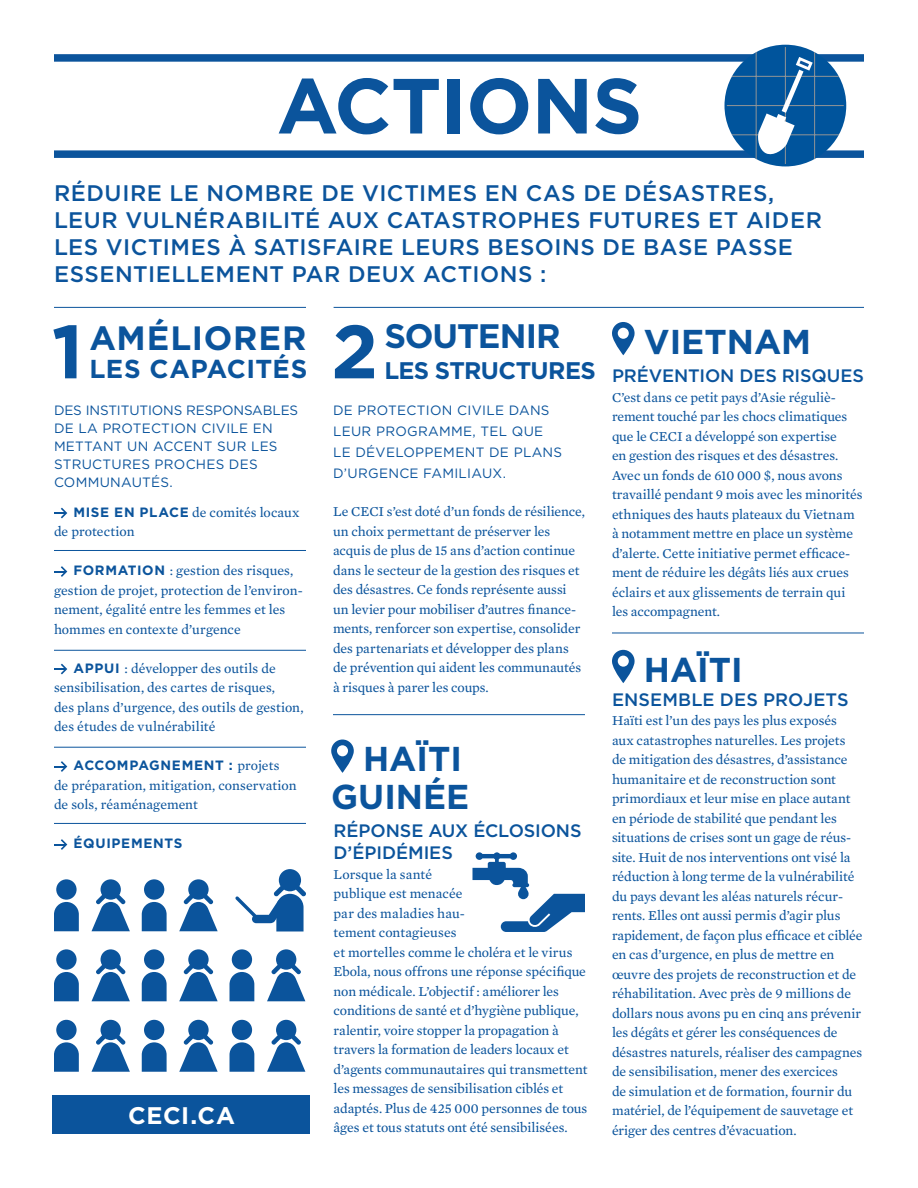
<style>
.page{position:relative;width:918px;height:1188px;background:#fff}
.page>*{position:absolute;margin:0;border:0;box-sizing:border-box;transform-origin:0 0}
.t1{font:700 78px "Gotham";letter-spacing:-.01em;color:#0b549c}
.t2{font:700 75.45px "Gotham";color:#0b549c}
.t3{font:700 34.5px/37.5px "Gotham";color:#0b549c;text-align:right}
.t4{font:700 33.9px "Gotham";letter-spacing:-.03em;color:#0b549c}
.t5{font:700 33.75px "Gotham";letter-spacing:.025em;color:#0b549c}
.t6{font:700 25.95px "Gotham";letter-spacing:.015em;color:#0b549c}
.t7{font:700 24px "Gotham";letter-spacing:-.025em;color:#0b549c}
.texte_courant{font:700 24px "Gotham";letter-spacing:.025em;color:#fff}
.texte_courant-2{font:500 22.5px/27px "Gotham";letter-spacing:.025em;color:#0b549c}
.texte_courant-3{font:500 18px/22.5px "Gotham";letter-spacing:-.005em;color:#0b549c}
.texte_courant-4{font:13.8px/19.5px "Mercury Text G2 Roman";letter-spacing:-.005em;color:#0b549c}
.t8{font:13.5px/18px "Gotham";letter-spacing:.02em;color:#0b549c}
.texte_courant-5{font:700 13.5px "Gotham";letter-spacing:.05em;color:#0b549c}
.s1{font-family:"Gotham";font-weight:700;font-size:13.5px}
.s2{font-size:14.25px}
.s3{font-family:"Mercury Text G2 Roman";font-weight:400;font-size:13.8px}
</style>
<div class="page">
<svg style="left:54px;top:879px;width:25px;height:52px"></svg>
<svg style="left:142px;top:879px;width:25px;height:52px"></svg>
<svg style="left:92px;top:879px;width:38px;height:52px"></svg>
<svg style="left:179px;top:879px;width:39px;height:52px"></svg>
<svg style="left:54px;top:949px;width:25px;height:52px"></svg>
<svg style="left:142px;top:949px;width:25px;height:52px"></svg>
<svg style="left:230px;top:949px;width:24px;height:52px"></svg>
<svg style="left:92px;top:949px;width:38px;height:52px"></svg>
<svg style="left:179px;top:949px;width:39px;height:52px"></svg>
<svg style="left:267px;top:949px;width:38px;height:52px"></svg>
<svg style="left:54px;top:1020px;width:25px;height:52px"></svg>
<svg style="left:142px;top:1020px;width:25px;height:52px"></svg>
<svg style="left:230px;top:1020px;width:24px;height:52px"></svg>
<svg style="left:92px;top:1020px;width:38px;height:52px"></svg>
<svg style="left:179px;top:1020px;width:39px;height:52px"></svg>
<svg style="left:267px;top:1020px;width:38px;height:52px"></svg>
<div style="left:54px;top:150px;width:810px;height:8px;background:#0b549c"></div>
<div style="left:54px;top:54px;width:810px;height:8px;background:#0b549c"></div>
<svg style="left:54px;top:508px;width:13px;height:10px"></svg>
<svg style="left:54px;top:566px;width:13px;height:11px"></svg>
<svg style="left:54px;top:664px;width:13px;height:10px"></svg>
<svg style="left:54px;top:761px;width:13px;height:11px"></svg>
<svg style="left:54px;top:839px;width:13px;height:11px"></svg>
<svg style="left:612px;top:322px;width:23px;height:33px"></svg>
<hr style="left:54px;top:307px;width:252px;height:1px;background:#0b549c">
<hr style="left:334px;top:307px;width:530px;height:1px;background:#0b549c">
<hr style="left:54px;top:650px;width:252px;height:1px;background:#0b549c">
<hr style="left:54px;top:550px;width:252px;height:1px;background:#0b549c">
<hr style="left:54px;top:747px;width:252px;height:1px;background:#0b549c">
<hr style="left:54px;top:823px;width:252px;height:1px;background:#0b549c">
<hr style="left:333px;top:714px;width:252px;height:1px;background:#0b549c">
<hr style="left:612px;top:633px;width:252px;height:1px;background:#0b549c">
<svg style="left:331px;top:740px;width:23px;height:33px"></svg>
<svg style="left:612px;top:650px;width:23px;height:33px"></svg>
<svg style="left:727px;top:47px;width:117px;height:117px"></svg>
<div style="left:52px;top:1095px;width:258px;height:39px;background:#0b549c"></div>
<svg style="left:472px;top:852px;width:113px;height:80px"></svg>
<svg style="left:235px;top:869px;width:71px;height:62px"></svg>
<p class="t1" style="left:277px;top:61px;width:367px">ACTIONS</p>
<p class="texte_courant-2" style="left:54px;top:179px;width:770px">RÉDUIRE LE NOMBRE DE VICTIMES EN CAS DE DÉSASTRES, LEUR VULNÉRABILITÉ AUX CATASTROPHES FUTURES ET AIDER LES VICTIMES À SATISFAIRE LEURS BESOINS DE BASE PASSE ESSENTIELLEMENT PAR DEUX ACTIONS :</p>
<p class="t5" style="left:89px;top:318px;width:219px">AMÉLIORER</p>
<p class="t6" style="left:89px;top:354px;width:219px">LES CAPACITÉS</p>
<p class="t4" style="left:384px;top:316px;width:178px">SOUTENIR</p>
<p class="t7" style="left:384px;top:357px;width:213px">LES STRUCTURES</p>
<p class="t2" style="left:52px;top:308px;width:33px">1</p>
<p class="t2" style="left:331px;top:308px;width:48px">2</p>
<p class="t8" style="left:54px;top:401px;width:246px">DES INSTITUTIONS RESPONSABLES<br>DE LA PROTECTION CIVILE EN<br>METTANT UN ACCENT SUR LES<br>STRUCTURES PROCHES DES<br>COMMUNAUTÉS.</p>
<p class="t8" style="left:333px;top:399px;width:231px;line-height:21px">DE PROTECTION CIVILE DANS<br>LEUR PROGRAMME, TEL QUE<br>LE DÉVELOPPEMENT DE PLANS<br>D’URGENCE FAMILIAUX.</p>
<p class="texte_courant-4" style="left:54px;top:503px;width:247px;text-indent:19px"><span class="s1">MISE EN PLACE</span> de comités locaux de protection</p>
<p class="texte_courant-4" style="left:54px;top:561px;width:250px;text-indent:20px"><span class="s1">FORMATION</span> : gestion des risques, gestion de projet, protection de l’environ&shy;nement, égalité entre les femmes et les hommes en contexte d’urgence</p>
<p class="texte_courant-4" style="left:54px;top:659px;width:251px;text-indent:20px"><span class="s1">APPUI</span> <span class="s2">:</span> développer des outils de sensibilisation, des cartes de risques,<br>des plans d’urgence, des outils de gestion, des études de vulnérabilité</p>
<p class="texte_courant-5" style="left:74px;top:758px;width:207px">ACCOMPAGNEMENT : <span class="s3">projets</span></p>
<p class="texte_courant-4" style="left:54px;top:776px;width:244px">de préparation, mitigation, conservation de sols, réaménagement</p>
<p class="texte_courant-5" style="left:74px;top:836px;width:110px">ÉQUIPEMENTS</p>
<p class="texte_courant-4" style="left:333px;top:502px;width:253px">Le CECI s’est doté d’un fonds de résilience, un choix permettant de préserver les acquis de plus de 15 ans d’action continue dans le secteur de la gestion des risques et des désastres. Ce fonds représente aussi un levier pour mobiliser d’autres finance&shy;ments, renforcer son expertise, consolider des partenariats et développer des plans de prévention qui aident les communautés à risques à parer les coups.</p>
<p class="t3" style="left:331px;top:740px;width:140px">HAÏTI<br>GUINÉE</p>
<p class="texte_courant-3" style="left:334px;top:819px;width:250px">RÉPONSE AUX ÉCLOSIONS<br>D’ÉPIDÉMIES</p>
<p class="texte_courant-4" style="left:334px;top:864px;width:255px">Lorsque la santé<br>publique est menacée<br>par des maladies hau-<br>tement contagieuses<br>et mortelles comme le choléra et le virus Ebola, nous offrons une réponse spécifique non médicale. L’objectif : améliorer les conditions de santé et d’hygiène publique, ralentir, voire stopper la propagation à travers la formation de leaders locaux et d’agents communautaires qui transmettent les messages de sensibilisation ciblés et adaptés. Plus de 425 000 personnes de tous</p>
<p class="texte_courant" style="left:128px;top:1102px;width:108px">CECI.CA</p>
<p class="texte_courant-4" style="left:334px;top:1118px;width:236px">âges et tous statuts ont été sensibilisées.</p>
<p class="t3" style="left:644px;top:322px;width:169px">VIETNAM</p>
<p class="texte_courant-3" style="left:612px;top:364px;width:254px">PRÉVENTION DES RISQUES</p>
<p class="texte_courant-4" style="left:612px;top:387px;width:252px">C’est dans ce petit pays d’Asie réguliè&shy;rement touché par les chocs climatiques que le CECI a développé son expertise<br>en gestion des risques et des désastres.<br>Avec un fonds de 610 000 $, nous avons travaillé pendant 9 mois avec les minorités ethniques des hauts plateaux du Vietnam à notamment mettre en place un système d’alerte. Cette initiative permet efficace&shy;ment de réduire les dégâts liés aux crues éclairs et aux glissements de terrain qui les accompagnent.</p>
<p class="t3" style="left:644px;top:650px;width:101px">HAÏTI</p>
<p class="texte_courant-3" style="left:612px;top:688px;width:238px">ENSEMBLE DES PROJETS</p>
<p class="texte_courant-4" style="left:612px;top:711px;width:252px">Haïti est l’un des pays les plus exposés<br>aux catastrophes naturelles. Les projets de mitigation des désastres, d’assistance humanitaire et de reconstruction sont primordiaux et leur mise en place autant en période de stabilité que pendant les situations de crises sont un gage de réus&shy;site. Huit de nos interventions ont visé la réduction à long terme de la vulnérabilité du pays devant les aléas naturels récur&shy;rents. Elles ont aussi permis d’agir plus rapidement, de façon plus efficace et ciblée en cas d’urgence, en plus de mettre en œuvre des projets de reconstruction et de réhabilitation. Avec près de 9 millions de dollars nous avons pu en cinq ans prévenir les dégâts et gérer les conséquences de désastres naturels, réaliser des campagnes de sensibilisation, mener des exercices<br>de simulation et de formation, fournir du matériel, de l’équipement de sauvetage et ériger des centres d’évacuation.</p>
</div>
